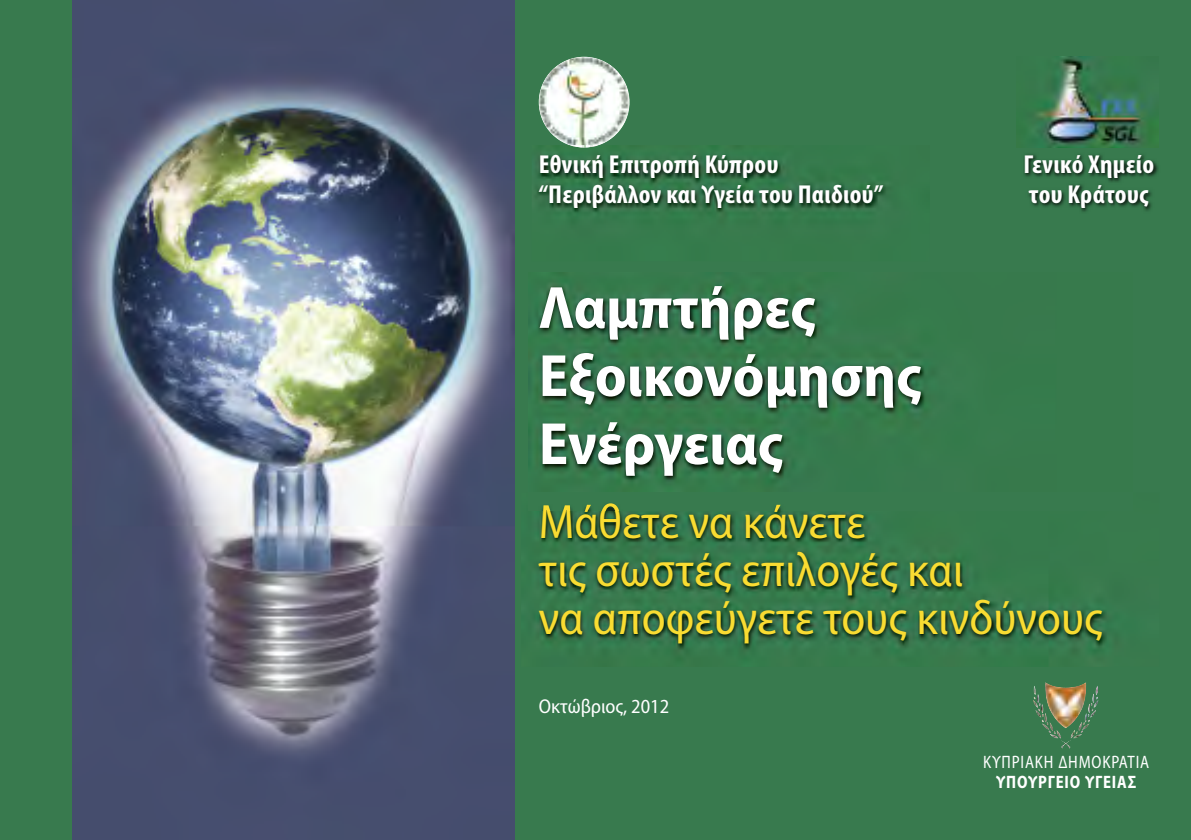
<style>
.page{position:relative;width:1191px;height:840px;background:#fff}
.page>*{position:absolute;margin:0;border:0;box-sizing:border-box;transform-origin:0 0}
.t1{font:700 semi-condensed 60px/68px "Myriad Pro";color:#fff}
.t2{font:semi-condensed 48px/48px "Myriad Pro";color:#f9dc32}
.t3{font:700 condensed 26px/30px "Myriad Pro";letter-spacing:.01em;color:#fff;scale:1.05 1}
.t4{font:semi-condensed 20px "Myriad Pro";color:#fff}
.t5{font:semi-condensed 18px "Myriad Pro";letter-spacing:.05em;color:#fff;scale:.9 1}
.t6{font:700 semi-condensed 18px "Myriad Pro";letter-spacing:.05em;color:#fff;scale:.9 1}
</style>
<div class="page">
<div style="left:0;top:0;width:1191px;height:839px;background:#387a4e"></div>
<img style="left:539px;top:57px;width:90px;height:90px;border-radius:50%">
<img style="left:72px;top:0;width:442px;height:839px">
<img style="left:536px;top:510px;width:570px;height:150px">
<img style="left:528px;top:285px;width:397px;height:198px">
<img style="left:542px;top:503px;width:239px;height:7px">
<img style="left:537px;top:145px;width:350px;height:69px">
<img style="left:569px;top:145px;width:29px;height:2px">
<img style="left:1024px;top:146px;width:135px;height:66px">
<img style="left:1024px;top:57px;width:134px;height:90px">
<img style="left:1033px;top:682px;width:53px;height:40px">
<p class="t3" style="left:539px;top:151px;width:329px">Εθνική Επιτροπή Κύπρου “Περιβάλλον και Υγεία του Παιδιού”</p>
<p class="t3" style="left:1023px;top:151px;width:126px">Γενικό Χημείο του Κράτους</p>
<h1 class="t1" style="left:539px;top:278px;width:384px">Λαμπτήρες<br>Εξοικονόμησης<br>Ενέργειας</h1>
<h2 class="t2" style="left:539px;top:501px;width:565px">Μάθετε να κάνετε<br>τις σωστές επιλογές και<br>να αποφεύγετε τους κινδύνους</h2>
<p class="t4" style="left:539px;top:698px;width:132px">Οκτώβριος, 2012</p>
<p class="t5" style="left:983px;top:755px;width:186px">ΚΥΠΡΙΑΚΗ ΔΗΜΟΚΡΑΤΙΑ</p>
<p class="t6" style="left:996px;top:775px;width:157px">ΥΠΟΥΡΓΕΙΟ ΥΓΕΙΑΣ</p>
</div>
